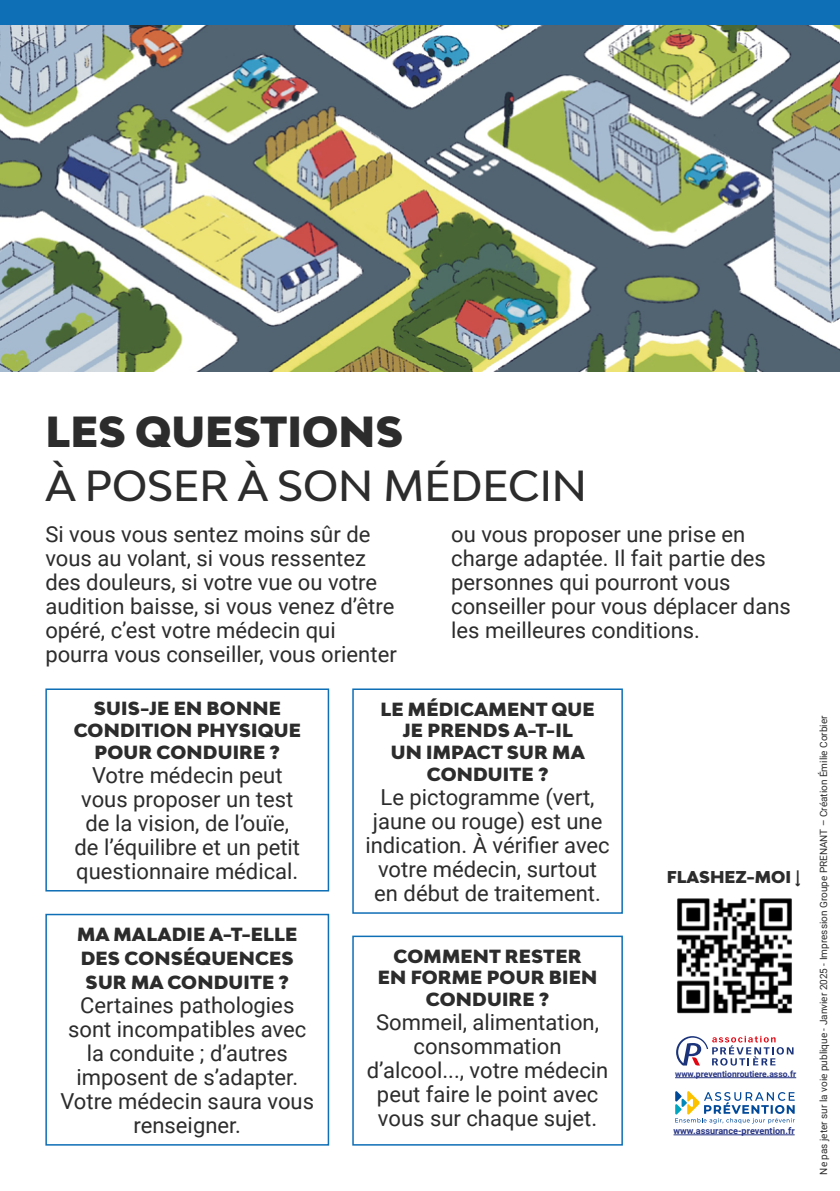
<style>
.page{position:relative;width:840px;height:1191px;background:#fff}
.page>*{position:absolute;margin:0;border:0;box-sizing:border-box;transform-origin:0 0}
.t1{font:500 41.2px "Bw Modelica";color:#2b2c2b}
.t2{font:900 41.2px "Bw Modelica";color:#2b2c2b}
.t3{font:22px/24px "Roboto";color:#2b2c2b;text-align:center}
.t4{font:900 18px/21.6px "Bw Modelica";letter-spacing:.01em;color:#2b2c2b;text-align:center}
.t5{font:900 16.2px "Bw Modelica";color:#2b2c2b}
.t6{font:10px "Roboto";color:#2b2c2b}
.t7{font:700 9.2px "Roboto";color:#283583}
.t8{font:700 8.6px "Roboto";color:#283583}
.s1{font-family:"Roboto";font-weight:700}
</style>
<div class="page">
<img style="left:0;top:24px;width:839px;height:347px">
<div style="left:45px;top:688px;width:284px;height:203px;border:2px solid #0e6eb6"></div>
<div style="left:45px;top:913px;width:284px;height:232px;border:2px solid #0e6eb6"></div>
<div style="left:352px;top:688px;width:270px;height:225px;border:2px solid #0e6eb6"></div>
<div style="left:352px;top:935px;width:270px;height:210px;border:2px solid #0e6eb6"></div>
<div style="left:0;top:0;width:839px;height:24px;background:#0e6eb6"></div>
<img style="left:677px;top:898px;width:115px;height:116px">
<svg style="left:675px;top:1091px;width:119px;height:32px"></svg>
<hr style="left:673px;top:1134px;width:121px;height:1px;background:#283583">
<hr style="left:674px;top:1077px;width:121px;height:1px;background:#283583">
<svg style="left:676px;top:1035px;width:118px;height:31px"></svg>
<h1 class="t2" style="left:46px;top:404px;width:359px">LES QUESTIONS</h1>
<h1 class="t1" style="left:46px;top:458px;width:542px">À POSER À SON MÉDECIN</h1>
<p class="t3" style="left:451px;top:521px;width:341px;text-align:left">ou vous proposer une prise en charge adaptée. Il fait partie des personnes qui pourront vous conseiller pour vous déplacer dans les meilleures conditions.</p>
<p class="t3" style="left:45px;top:521px;width:352px;text-align:left">Si vous vous sentez moins sûr de vous au volant, si vous ressentez des douleurs, si votre vue ou votre audition baisse, si vous venez d’être opéré, c’est votre médecin qui pourra vous conseiller, vous orienter</p>
<p class="t4" style="left:74px;top:697px;width:228px">SUIS-JE EN BONNE<br>CONDITION PHYSIQUE<br>POUR CONDUIRE ?</p>
<p class="t3" style="left:74px;top:762px;width:227px">Votre médecin peut vous proposer un test de la vision, de l’ouïe, de l’équilibre et un petit questionnaire médical.</p>
<p class="t4" style="left:77px;top:921px;width:221px;line-height:24px;text-align:left">MA MALADIE A-T-ELLE<br>DES CONSÉQUENCES<br>SUR MA CONDUITE ?</p>
<p class="t3" style="left:60px;top:992px;width:255px">Certaines pathologies sont incompatibles avec la conduite ; d’autres imposent de s’adapter.<br>Votre médecin saura vous renseigner.</p>
<p class="t4" style="left:380px;top:698px;width:216px">LE MÉDICAMENT QUE<br>JE PRENDS A-T-IL<br>UN IMPACT SUR MA<br>CONDUITE ?</p>
<p class="t3" style="left:365px;top:784px;width:246px">Le pictogramme (vert, jaune ou rouge) est une indication. À vérifier avec votre médecin, surtout en début de traitement.</p>
<p class="t4" style="left:378px;top:944px;width:221px">COMMENT RESTER<br>EN FORME POUR BIEN<br>CONDUIRE ?</p>
<p class="t3" style="left:366px;top:1009px;width:243px">Sommeil, alimentation, consommation d’alcool..., votre médecin peut faire le point avec vous sur chaque sujet.</p>
<p class="t5" style="left:666px;top:866px;width:135px">FLASHEZ-MOI <span class="s1">↓</span></p>
<p class="t8" style="left:674px;top:1068px;width:123px">www.preventionroutiere.asso.fr</p>
<p class="t7" style="left:673px;top:1124px;width:122px">www.assurance-prevention.fr</p>
<p class="t6" style="left:816px;top:1174px;width:460px;rotate:-90deg">Ne pas jeter sur la voie publique - Janvier 2025 - Impression Groupe PRENANT – Création Émilie Corbier</p>
</div>
